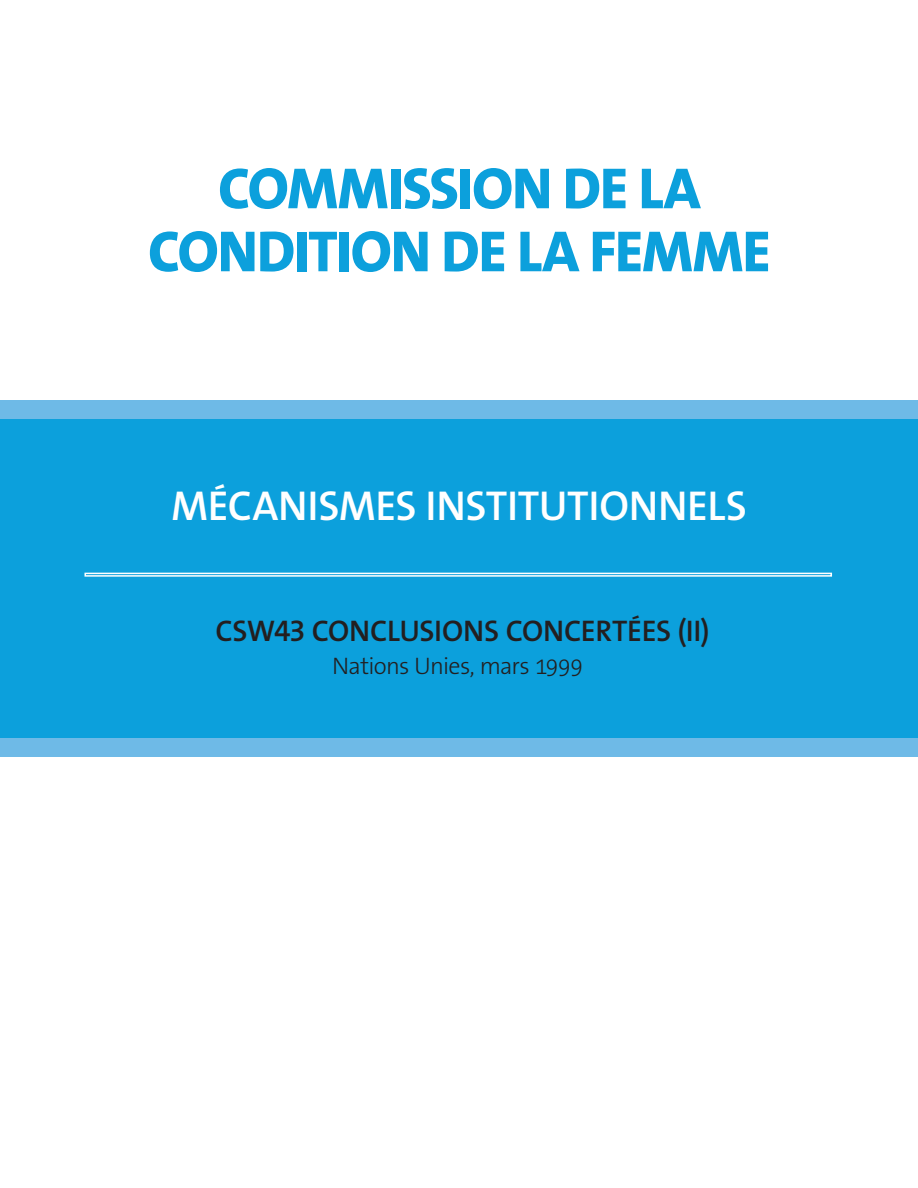
<style>
.page{position:relative;width:918px;height:1188px;background:#fff}
.page>*{position:absolute;margin:0;border:0;box-sizing:border-box;transform-origin:0 0}
.t1{font:800 58.5px/63px "The Sans B W8";letter-spacing:-.025em;color:#0ca0dc;text-align:center}
.t2{font:600 42px "The Sans B W6";letter-spacing:-.01em;color:#fff}
.t3{font:600 30px "The Sans B W6";letter-spacing:-.01em;color:#231f20}
.t4{font:300 24px "The Sans B W3";letter-spacing:-.035em;color:#231f20}
</style>
<div class="page">
<div style="left:0;top:410px;width:918px;height:341px;background:#0ca0dc"></div>
<div style="left:84px;top:573px;width:748px;height:4px;border:2px solid #fff"></div>
<div style="left:0;top:739px;width:918px;height:18px;background:#6ebae7"></div>
<div style="left:0;top:401px;width:918px;height:18px;background:#6ebae7"></div>
<p class="t1" style="left:148px;top:157px;width:624px">COMMISSION DE LA<br>CONDITION DE LA FEMME</p>
<p class="t2" style="left:171px;top:479px;width:577px">MÉCANISMES INSTITUTIONNELS</p>
<p class="t3" style="left:216px;top:611px;width:496px">CSW43 CONCLUSIONS CONCERTÉES (II)</p>
<p class="t4" style="left:332px;top:650px;width:252px">Nations Unies, mars 1999</p>
</div>
